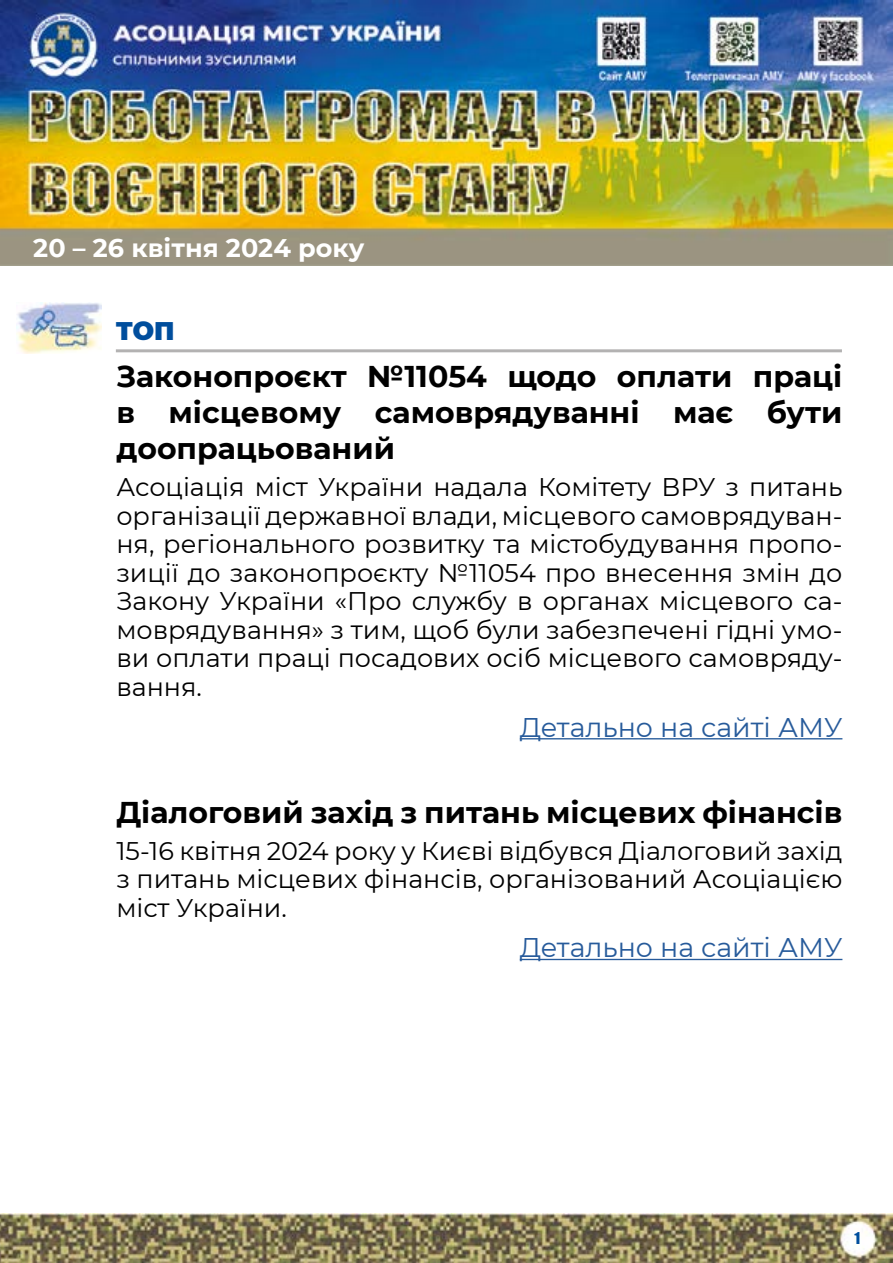
<style>
.page{position:relative;width:893px;height:1263px;background:#fff}
.page>*{position:absolute;margin:0;border:0;box-sizing:border-box;transform-origin:0 0}
.t1{font:700 30px/36px "Montserrat";color:#000;text-align:justify}
.t2{font:27px "Montserrat";color:#275b9b}
.t3{font:25.5px/28.5px "Montserrat";color:#000;text-align:justify}
.t4{font:700 25.5px "Montserrat";color:#fff}
.t5{font:900 25.5px "Montserrat";color:#004e9d}
.t6{font:15px "Impact";color:#004e9d}
</style>
<div class="page">
<img style="left:0;top:1213px;width:893px;height:50px">
<img style="left:0;top:1px;width:893px;height:265px">
<img style="left:17px;top:303px;width:85px;height:51px">
<hr style="left:116px;top:349px;width:726px;height:3px;background:#b3b2b2">
<hr style="left:520px;top:738px;width:322px;height:1px;background:#275b9b">
<hr style="left:520px;top:959px;width:322px;height:1px;background:#275b9b">
<p class="t4" style="left:33px;top:229px;width:333px">20 – 26 квітня 2024 року</p>
<p class="t5" style="left:116px;top:312px;width:60px">ТОП</p>
<p class="t1" style="left:116px;top:357px;width:728px">Законопроєкт №11054 щодо оплати праці в місцевому самоврядуванні має бути доопрацьований</p>
<p class="t3" style="left:116px;top:472px;width:728px">Асоціація міст України надала Комітету ВРУ з питань організації державної влади, місцевого самоврядуван&shy;ня, регіонального розвитку та містобудування пропо&shy;зиції до законопроєкту №11054 про внесення змін до Закону України «Про службу в органах місцевого са&shy;моврядування» з тим, щоб були забезпечені гідні умо&shy;ви оплати праці посадових осіб місцевого самовряду&shy;вання.</p>
<p class="t2" style="left:520px;top:709px;width:324px">Детально на сайті АМУ</p>
<p class="t1" style="left:116px;top:792px;width:728px">Діалоговий захід з питань місцевих фінансів</p>
<p class="t3" style="left:116px;top:835px;width:728px">15-16 квітня 2024 року у Києві відбувся Діалоговий захід з питань місцевих фінансів, організований Асоціацією міст України.</p>
<p class="t2" style="left:520px;top:929px;width:324px">Детально на сайті АМУ</p>
<p class="t6" style="left:855px;top:1226px;width:7px">1</p>
</div>
